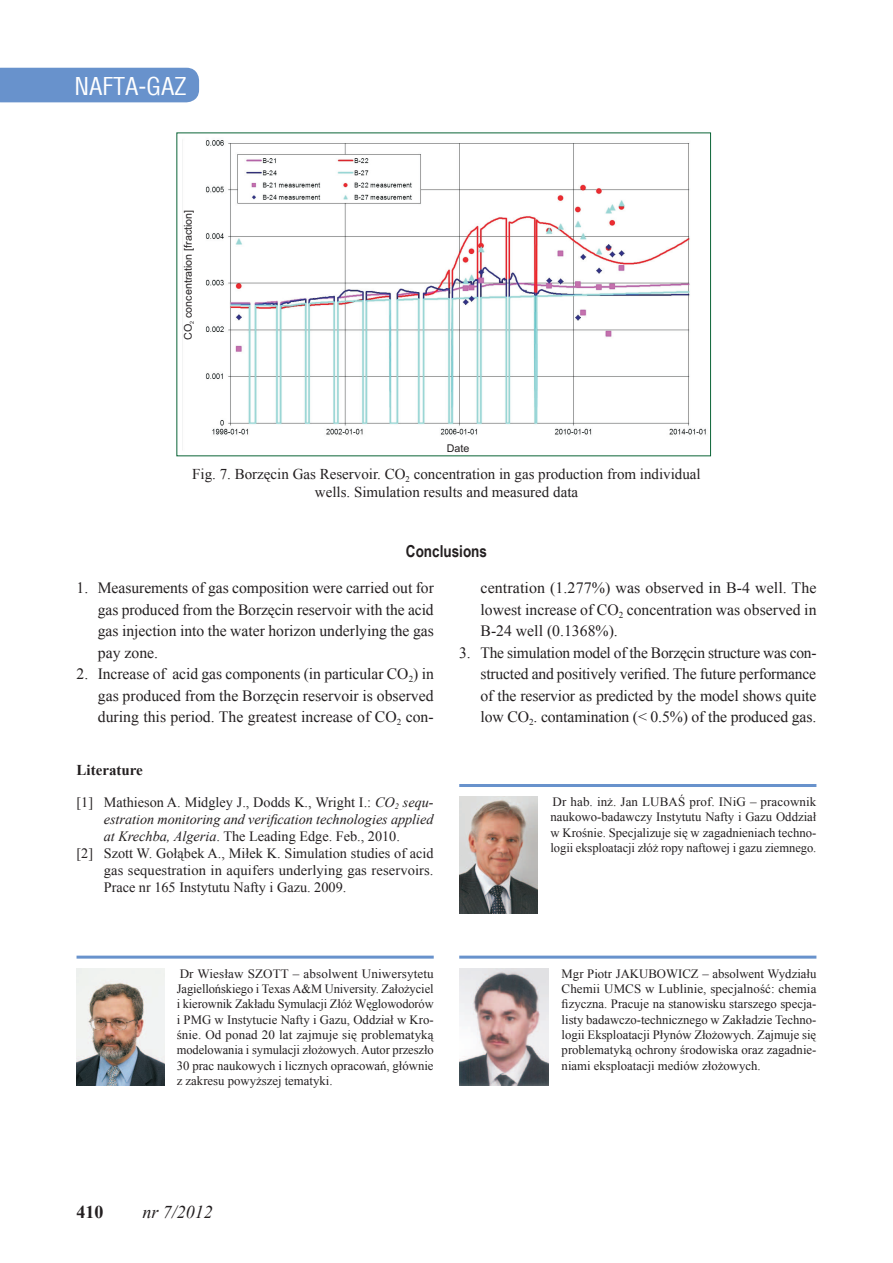
<style>
.page{position:relative;width:893px;height:1263px;background:#fff}
.page>*{position:absolute;margin:0;border:0;box-sizing:border-box;transform-origin:0 0}
.t1{font:24px "Switzerland Condensed";color:#fff}
.t2{font:italic 18px "Times New Roman";color:#231f20}
.t3{font:700 18px "Times New Roman";color:#231f20}
.t4{font:700 16.5px "Arial Narrow";color:#231f20}
.t5{font:15.75px/21.5px "Times New Roman";color:#231f20;text-align:justify}
.t6{font:15px/18px "Times New Roman";color:#231f20;text-align:center}
.t7{font:700 15px "Times New Roman";color:#231f20}
.t8{font:14.25px "Times New Roman";color:#231f20}
.t9{font:italic 14.25px "Times New Roman";color:#231f20}
.t10{font:12.75px/15.3px "Times New Roman";color:#231f20;text-align:justify}
.t11{font:10.65px "Arial";color:#231f20}
.t12{font:5.4px "Arial";color:#231f20}
.s1{font-style:italic}
</style>
<div class="page">
<div style="left:0;top:68px;width:199px;height:34px;background:#6892cc"></div>
<hr style="left:892px;top:64px;width:1px;height:40px;background:#6892cc">
<hr style="left:459px;top:784px;width:357px;height:3px;background:#6892cc">
<img style="left:459px;top:797px;width:79px;height:116px">
<hr style="left:77px;top:956px;width:357px;height:3px;background:#6892cc">
<img style="left:77px;top:968px;width:87px;height:117px">
<hr style="left:459px;top:956px;width:357px;height:3px;background:#6892cc">
<img style="left:459px;top:968px;width:90px;height:117px">
<img style="left:205px;top:140px;width:501px;height:295px">
<h1 class="t1" style="left:74px;top:71px;width:114px">NAFTA-GAZ</h1>
<p class="t11" style="left:184px;top:340px;width:132px;rotate:-90deg">CO concentration [fraction]</p>
<p class="t12" style="left:190px;top:324px;width:4px;rotate:-90deg">2</p>
<p class="t11" style="left:447px;top:444px;width:24px">Date</p>
<p class="t6" style="left:192px;top:465px;width:510px">Fig. 7. Borzęcin Gas Reservoir. CO<sub>2</sub> concentration in gas production from individual wells. Simulation results and measured data</p>
<p class="t4" style="left:406px;top:539px;width:83px">Conclusions</p>
<p class="t5" style="left:98px;top:577px;width:338px;text-indent:-21px">1. Measurements of gas composition were carried out for gas produced from the Borzęcin reservoir with the acid gas injection into the water horizon underlying the gas pay zone.</p>
<p class="t5" style="left:98px;top:663px;width:338px;text-indent:-21px">2. Increase of acid gas components (in particular CO<sub>2</sub>) in gas produced from the Borzęcin reservoir is observed during this period. The greatest increase of CO<sub>2</sub> con-</p>
<p class="t5" style="left:480px;top:577px;width:338px">centration (1.277%) was observed in B-4 well. The lowest increase of CO<sub>2</sub> concentration was observed in B-24 well (0.1368%).</p>
<p class="t5" style="left:480px;top:641px;width:338px;text-indent:-21px">3. The simulation model of the Borzęcin structure was con&shy;structed and positively verified. The future performance of the reservior as predicted by the model shows quite low CO<sub>2</sub>. contamination (&lt; 0.5%) of the produced gas.</p>
<p class="t7" style="left:77px;top:760px;width:68px">Literature</p>
<p class="t8" style="left:77px;top:792px;width:359px">[1] Mathieson A. Midgley J., Dodds K., Wright I.: <span class="s1">CO</span><sub>2</sub> <span class="s1">sequ-</span></p>
<p class="t9" style="left:104px;top:809px;width:331px">estration monitoring and verification technologies applied</p>
<p class="t8" style="left:104px;top:826px;width:298px"><span class="s1">at Krechba, Algeria</span>. The Leading Edge. Feb., 2010.</p>
<p class="t8" style="left:77px;top:843px;width:359px">[2] Szott W. Gołąbek A., Miłek K. Simulation studies of acid</p>
<p class="t8" style="left:104px;top:860px;width:331px">gas sequestration in aquifers underlying gas reservoirs.</p>
<p class="t8" style="left:104px;top:878px;width:244px">Prace nr 165 Instytutu Nafty i Gazu. 2009.</p>
<p class="t10" style="left:550px;top:794px;width:267px;text-indent:128px">ś prof. INiG – pracownik naukowo-badawczy Instytutu Nafty i Gazu Oddział w Krośnie. Specjalizuje się w zagadnieniach techno&shy;logii eksploatacji złóż ropy naftowej i gazu ziemnego.</p>
<p class="t10" style="left:553px;top:794px;width:108px">Dr hab. inż. Jan Luba</p>
<p class="t10" style="left:177px;top:966px;width:258px;text-indent:116px">– absolwent Uniwersytetu Jagiellońskiego i Texas A&amp;M University. Założyciel i kierownik Zakładu Symulacji Złóż Węglowodorów i PMG w Instytucie Nafty i Gazu, Oddział w Kro&shy;śnie. Od ponad 20 lat zajmuje się problematyką modelowania i symulacji złożowych. Autor przeszło 30 prac naukowych i licznych opracowań, głównie z zakresu powyższej tematyki.</p>
<p class="t10" style="left:562px;top:966px;width:69px">Mgr Piotr Jakubowicz</p>
<p class="t10" style="left:180px;top:966px;width:85px">Dr Wiesław Szott</p>
<p class="t10" style="left:562px;top:966px;width:256px;text-indent:141px">– absolwent Wydziału Chemii UMCS w Lublinie, specjalność: chemia fizyczna. Pracuje na stanowisku starszego specja&shy;listy badawczo-technicznego w Zakładzie Techno&shy;logii Eksploatacji Płynów Złożowych. Zajmuje się problematyką ochrony środowiska oraz zagadnie&shy;niami eksploatacji mediów złożowych.</p>
<h2 class="t3" style="left:77px;top:1199px;width:28px">410</h2>
<h2 class="t2" style="left:142px;top:1200px;width:72px">nr 7/2012</h2>
</div>
